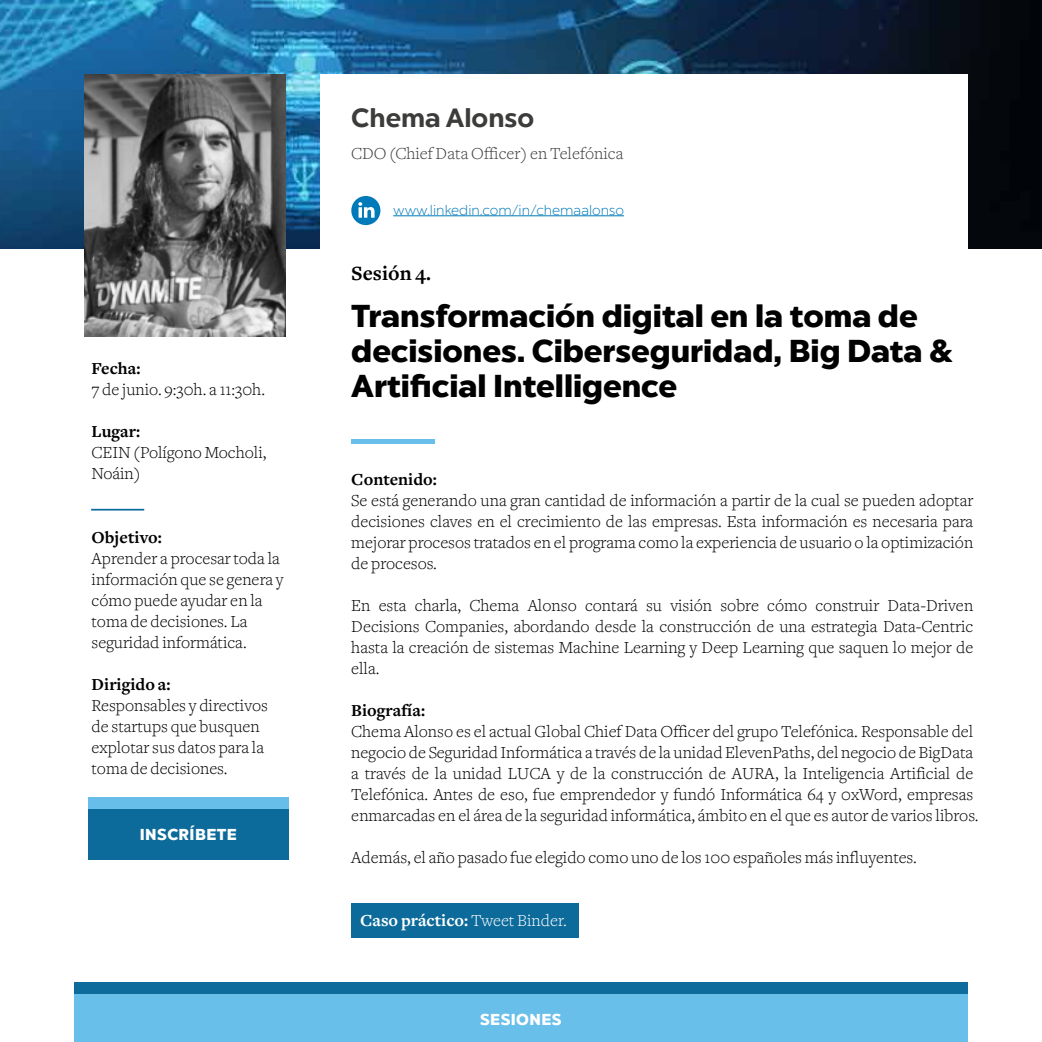
<style>
.page{position:relative;width:1042px;height:1042px;background:#fff}
.page>*{position:absolute;margin:0;border:0;box-sizing:border-box;transform-origin:0 0}
.t1{font:900 31.5px/35px "Chronica Pro";color:#000}
.t2{font:700 26.25px "Chronica Pro";color:#3c3c3b}
.t3{font:700 21px "Freight Text";color:#000}
.t4{font:300 17.5px/21px "Freight Text";color:#000}
.t5{font:700 17.5px "Freight Text";color:#000}
.t6{font:300 17.5px "Freight Text";color:#3c3c3b}
.t7{font:700 17.5px "Freight Text";color:#fff}
.t8{font:900 15.75px "Chronica Pro";letter-spacing:.025em;color:#fff}
.t9{font:300 14px "Chronica Pro";color:#007ab9}
.s1{font-weight:300}
</style>
<div class="page">
<div style="left:351px;top:903px;width:228px;height:35px;background:#0c6b9a"></div>
<img style="left:0;top:0;width:1042px;height:249px">
<div style="left:320px;top:74px;width:647px;height:182px;background:#fff"></div>
<div style="left:74px;top:990px;width:893px;height:52px;background:#68bfea"></div>
<div style="left:74px;top:982px;width:893px;height:12px;background:#0d6c9b"></div>
<hr style="left:351px;top:439px;width:84px;height:4px;background:#68bfea">
<hr style="left:91px;top:509px;width:53px;height:1px;background:#0d6c9b">
<svg style="left:351px;top:196px;width:29px;height:29px"></svg>
<hr style="left:393px;top:215px;width:231px;height:1px;background:#007ab9">
<img style="left:85px;top:74px;width:200px;height:263px">
<div style="left:88px;top:808px;width:201px;height:52px;background:#0c6b9a"></div>
<div style="left:88px;top:797px;width:201px;height:12px;background:#67bee9"></div>
<p class="t5" style="left:92px;top:359px;width:50px">Fecha:</p>
<p class="t4" style="left:92px;top:379px;width:175px">7 de junio. 9:30h. a 11:30h.</p>
<p class="t5" style="left:92px;top:422px;width:50px">Lugar:</p>
<p class="t4" style="left:92px;top:442px;width:176px">CEIN (Polígono Mocholi,<br>Noáin)</p>
<p class="t5" style="left:92px;top:527px;width:72px">Objetivo:</p>
<p class="t4" style="left:92px;top:547px;width:194px">Aprender a procesar toda la información que se genera y cómo puede ayudar en la toma de decisiones. La seguridad informática.</p>
<p class="t5" style="left:92px;top:674px;width:80px">Dirigido a:</p>
<p class="t4" style="left:92px;top:694px;width:178px">Responsables y directivos de startups que busquen explotar sus datos para la toma de decisiones.</p>
<p class="t8" style="left:140px;top:824px;width:99px">INSCRÍBETE</p>
<h2 class="t2" style="left:351px;top:102px;width:184px">Chema Alonso</h2>
<p class="t6" style="left:351px;top:143px;width:274px">CDO (Chief Data Officer) en Telefónica</p>
<p class="t9" style="left:393px;top:202px;width:232px">www.linkedin.com/in/chemaalonso</p>
<p class="t3" style="left:351px;top:261px;width:81px">Sesión 4.</p>
<h1 class="t1" style="left:351px;top:299px;width:603px">Transformación digital en la toma de decisiones. Ciberseguridad, Big Data &amp;<br>Artificial Intelligence</h1>
<p class="t5" style="left:351px;top:470px;width:87px">Contenido:</p>
<p class="t4" style="left:351px;top:490px;width:623px;text-align:justify">Se está generando una gran cantidad de información a partir de la cual se pueden adoptar decisiones claves en el crecimiento de las empresas. Esta información es necesaria para mejorar procesos tratados en el programa como la experiencia de usuario o la optimización de procesos.</p>
<p class="t4" style="left:351px;top:595px;width:623px;text-align:justify">En esta charla, Chema Alonso contará su visión sobre cómo construir Data-Driven Decisions Companies, abordando desde la construcción de una estrategia Data-Centric hasta la creación de sistemas Machine Learning y Deep Learning que saquen lo mejor de ella.</p>
<p class="t5" style="left:351px;top:701px;width:75px">Biografía:</p>
<p class="t4" style="left:351px;top:721px;width:629px">Chema Alonso es el actual Global Chief Data Officer del grupo Telefónica. Responsable del negocio de Seguridad Informática a través de la unidad ElevenPaths, del negocio de BigData a través de la unidad LUCA y de la construcción de AURA, la Inteligencia Artificial de Telefónica. Antes de eso, fue emprendedor y fundó Informática 64 y 0xWord, empresas enmarcadas en el área de la seguridad informática, ámbito en el que es autor de varios libros.</p>
<p class="t4" style="left:351px;top:847px;width:567px">Además, el año pasado fue elegido como uno de los 100 españoles más influyentes.</p>
<p class="t7" style="left:360px;top:911px;width:208px">Caso práctico: <span class="s1">Tweet Binder.</span></p>
<p class="t8" style="left:480px;top:1009px;width:83px">SESIONES</p>
</div>
